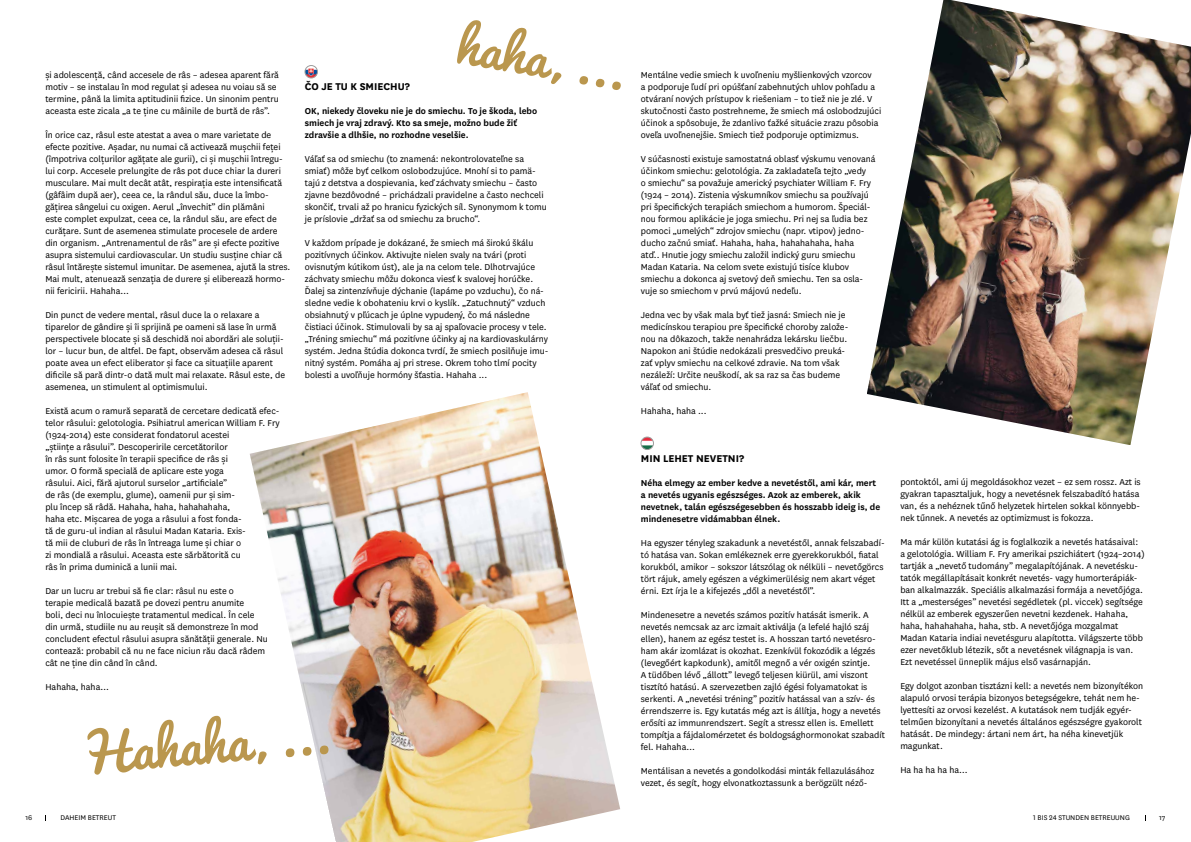
<style>
.page{position:relative;width:1191px;height:842px;background:#fff}
.page>*{position:absolute;margin:0;border:0;box-sizing:border-box;transform-origin:0 0}
.t1{font:50.4px "Pacifico";color:#ba974e}
.t2{font:48.9px "Pacifico";color:#ba974e}
.t3{font:700 11.5px "National";color:#000}
.t4{font:10px/12px "National";color:#000}
.t5{font:600 10px/12px "National";color:#000}
.t6{font:8px "National";color:#000}
</style>
<div class="page">
<img style="left:250px;top:392px;width:370px;height:450px">
<img style="left:867px;top:0;width:324px;height:445px">
<svg style="left:305px;top:66px;width:12px;height:12px"></svg>
<div style="left:305px;top:65px;width:12px;height:13px;border:1px solid #9d9d9c;border-radius:50%"></div>
<svg style="left:641px;top:437px;width:12px;height:12px"></svg>
<div style="left:641px;top:437px;width:12px;height:13px;border:1px solid #9d9d9c;border-radius:50%"></div>
<p class="t4" style="left:45px;top:68px;width:235px">și adolescenţă, când accesele de râs – adesea aparent fără motiv – se instalau în mod regulat și adesea nu voiau să se termine, până la limita aptitudinii fizice. Un sinonim pentru aceasta este zicala „a te ţine cu mâinile de burtă de râs”.</p>
<p class="t4" style="left:45px;top:128px;width:246px">În orice caz, râsul este atestat a avea o mare varietate de efecte pozitive. Așadar, nu numai că activează mușchii feţei (împotriva colţurilor agăţate ale gurii), ci și mușchii întregu&shy;lui corp. Accesele prelungite de râs pot duce chiar la dureri musculare. Mai mult decât atât, respiraţia este intensificată (gâfâim după aer), ceea ce, la rândul său, duce la îmbo&shy;găţirea sângelui cu oxigen. Aerul „învechit” din plămâni<br>este complet expulzat, ceea ce, la rândul său, are efect de curăţare. Sunt de asemenea stimulate procesele de ardere din organism. „Antrenamentul de râs” are și efecte pozitive asupra sistemului cardiovascular. Un studiu susţine chiar că râsul întărește sistemul imunitar. De asemenea, ajută la stres.<br>Mai mult, atenuează senzaţia de durere și eliberează hormo&shy;nii fericirii. Hahaha…</p>
<p class="t4" style="left:45px;top:308px;width:241px">Din punct de vedere mental, râsul duce la o relaxare a tiparelor de gândire și îi sprijină pe oameni să lase în urmă perspectivele blocate și să deschidă noi abordări ale soluţii&shy;lor – lucur bun, de altfel. De fapt, observăm adesea că râsul poate avea un efect eliberator și face ca situaţiile aparent dificile să pară dintr-o dată mult mai relaxate. Râsul este, de asemenea, un stimulent al optimismului.</p>
<p class="t4" style="left:45px;top:404px;width:236px">Există acum o ramură separată de cercetare dedicată efec&shy;telor râsului: gelotologia. Psihiatrul american William F. Fry (1924-2014) este considerat fondatorul acestei<br>„știinţe a râsului”. Descoperirile cercetătorilor<br>în râs sunt folosite în terapii specifice de râs și<br>umor. O formă specială de aplicare este yoga<br>râsului. Aici, fără ajutorul surselor „artificiale”<br>de râs (de exemplu, glume), oamenii pur și sim-<br>plu încep să râdă. Hahaha, haha, hahahahaha,<br>haha etc. Mișcarea de yoga a râsului a fost fonda-<br>tă de guru-ul indian al râsului Madan Kataria. Exis-<br>tă mii de cluburi de râs în întreaga lume și chiar o<br>zi mondială a râsului. Aceasta este sărbătorită cu<br>râs în prima duminică a lunii mai.</p>
<p class="t4" style="left:45px;top:584px;width:224px">Dar un lucru ar trebui să fie clar: râsul nu este o<br>terapie medicală bazată pe dovezi pentru anumite<br>boli, deci nu înlocuiește tratamentul medical. În cele din urmă, studiile nu au reușit să demonstreze în mod concludent efectul râsului asupra sănătăţii generale. Nu contează: probabil că nu ne face niciun rău dacă râdem cât ne ţine din când în când.</p>
<p class="t4" style="left:45px;top:680px;width:65px">Hahaha, haha…</p>
<h2 class="t2" style="left:461px;top:19px;width:171px;rotate:9deg">haha, ...</h2>
<p class="t3" style="left:305px;top:78px;width:106px">ČO JE TU K SMIECHU?</p>
<p class="t5" style="left:305px;top:104px;width:234px">OK, niekedy človeku nie je do smiechu. To je škoda, lebo smiech je vraj zdravý. Kto sa smeje, možno bude žiť zdravšie a dlhšie, no rozhodne veselšie.</p>
<p class="t4" style="left:305px;top:153px;width:243px">Váľať sa od smiechu (to znamená: nekontrolovateľne sa smiať) môže byť celkom oslobodzujúce. Mnohí si to pamä&shy;tajú z detstva a dospievania, keď záchvaty smiechu – často zjavne bezdôvodné – prichádzali pravidelne a často nechceli skončiť, trvali až po hranicu fyzických síl. Synonymom k tomu je príslovie „držať sa od smiechu za brucho“.</p>
<p class="t4" style="left:305px;top:237px;width:245px">V každom prípade je dokázané, že smiech má širokú škálu pozitívnych účinkov. Aktivujte nielen svaly na tvári (proti ovisnutým kútikom úst), ale ja na celom tele. Dlhotrvajúce záchvaty smiechu môžu dokonca viesť k svalovej horúčke.<br>Ďalej sa zintenzívňuje dýchanie (lapáme po vzduchu), čo ná&shy;sledne vedie k obohateniu krvi o kyslík. „Zatuchnutý“ vzduch obsiahnutý v pľúcach je úplne vypudený, čo má následne čistiaci účinok. Stimulovali by sa aj spaľovacie procesy v tele. „Tréning smiechu“ má pozitívne účinky aj na kardiovaskulárny systém. Jedna štúdia dokonca tvrdí, že smiech posilňuje imu&shy;nitný systém. Pomáha aj pri strese. Okrem toho tlmí pocity bolesti a uvoľňuje hormóny šťastia. Hahaha ...</p>
<h1 class="t1" style="left:78px;top:728px;width:250px;rotate:-5deg">Hahaha, ...</h1>
<p class="t4" style="left:641px;top:68px;width:242px">Mentálne vedie smiech k uvoľneniu myšlienkových vzorcov<br>a podporuje ľudí pri opúšťaní zabehnutých uhlov pohľadu a otváraní nových prístupov k riešeniam – to tiež nie je zlé. V skutočnosti často postrehneme, že smiech má oslobodzujúci účinok a spôsobuje, že zdanlivo ťažké situácie zrazu pôsobia oveľa uvoľnenejšie. Smiech tiež podporuje optimizmus.</p>
<p class="t4" style="left:641px;top:152px;width:236px">V súčasnosti existuje samostatná oblasť výskumu venovaná účinkom smiechu: gelotológia. Za zakladateľa tejto „vedy<br>o smiechu“ sa považuje americký psychiater William F. Fry (1924 – 2014). Zistenia výskumníkov smiechu sa používajú pri špecifických terapiách smiechom a humorom. Špeciál&shy;nou formou aplikácie je joga smiechu. Pri nej sa ľudia bez pomoci „umelých“ zdrojov smiechu (napr. vtipov) jedno&shy;ducho začnú smiať. Hahaha, haha, hahahahaha, haha<br>atď.. Hnutie jogy smiechu založil indický guru smiechu Madan Kataria. Na celom svete existujú tisíce klubov smiechu a dokonca aj svetový deň smiechu. Ten sa osla&shy;vuje so smiechom v prvú májovú nedeľu.</p>
<p class="t4" style="left:641px;top:308px;width:209px">Jedna vec by však mala byť tiež jasná: Smiech nie je medicínskou terapiou pre špecifické choroby založe&shy;nou na dôkazoch, takže nenahrádza lekársku liečbu.<br>Napokon ani štúdie nedokázali presvedčivo preuká&shy;zať vplyv smiechu na celkové zdravie. Na tom však nezáleží: Určite neuškodí, ak sa raz sa čas budeme váľať od smiechu.</p>
<p class="t4" style="left:641px;top:404px;width:67px">Hahaha, haha ...</p>
<p class="t3" style="left:641px;top:450px;width:105px">MIN LEHET NEVETNI?</p>
<p class="t5" style="left:641px;top:476px;width:241px">Néha elmegy az ember kedve a nevetéstől, ami kár, mert a nevetés ugyanis egészséges. Azok az emberek, akik nevetnek, talán egészségesebben és hosszabb ideig is, de mindenesetre vidámabban élnek.</p>
<p class="t4" style="left:641px;top:536px;width:245px">Ha egyszer tényleg szakadunk a nevetéstől, annak felszabadí&shy;tó hatása van. Sokan emlékeznek erre gyerekkorukból, fiatal korukból, amikor – sokszor látszólag ok nélküli – nevetőgörcs tört rájuk, amely egészen a végkimerülésig nem akart véget érni. Ezt írja le a kifejezés „dől a nevetéstől”.</p>
<p class="t4" style="left:641px;top:608px;width:246px">Mindenesetre a nevetés számos pozitív hatását ismerik. A nevetés nemcsak az arc izmait aktiválja (a lefelé hajló száj ellen), hanem az egész testet is. A hosszan tartó nevetésro&shy;ham akár izomlázat is okozhat. Ezenkívül fokozódik a légzés (levegőért kapkodunk), amitől megnő a vér oxigén szintje.<br>A tüdőben lévő „állott” levegő teljesen kiürül, ami viszont tisztító hatású. A szervezetben zajló égési folyamatokat is serkenti. A „nevetési tréning” pozitív hatással van a szív- és érrendszerre is. Egy kutatás még azt is állítja, hogy a nevetés erősíti az immunrendszert. Segít a stressz ellen is. Emellett tompítja a fájdalomérzetet és boldogsághormonokat szabadít fel. Hahaha…</p>
<p class="t4" style="left:641px;top:764px;width:235px">Mentálisan a nevetés a gondolkodási minták fellazulásához vezet, és segít, hogy elvonatkoztassunk a berögzült néző-</p>
<p class="t4" style="left:900px;top:476px;width:242px">pontoktól, ami új megoldásokhoz vezet – ez sem rossz. Azt is gyakran tapasztaljuk, hogy a nevetésnek felszabadító hatása van, és a nehéznek tűnő helyzetek hirtelen sokkal könnyebb&shy;nek tűnnek. A nevetés az optimizmust is fokozza.</p>
<p class="t4" style="left:900px;top:536px;width:246px">Ma már külön kutatási ág is foglalkozik a nevetés hatásaival: a gelotológia. William F. Fry amerikai pszichiátert (1924–2014) tartják a „nevető tudomány” megalapítójának. A nevetésku&shy;tatók megállapításait konkrét nevetés- vagy humorterápiák&shy;ban alkalmazzák. Speciális alkalmazási formája a nevetőjóga.<br>Itt a „mesterséges” nevetési segédletek (pl. viccek) segítsége nélkül az emberek egyszerűen nevetni kezdenek. Hahaha, haha, hahahahaha, haha, stb. A nevetőjóga mozgalmat Madan Kataria indiai nevetésguru alapította. Világszerte több ezer nevetőklub létezik, sőt a nevetésnek világnapja is van.<br>Ezt nevetéssel ünneplik május első vasárnapján.</p>
<p class="t4" style="left:900px;top:680px;width:244px">Egy dolgot azonban tisztázni kell: a nevetés nem bizonyítékon alapuló orvosi terápia bizonyos betegségekre, tehát nem he&shy;lyettesíti az orvosi kezelést. A kutatások nem tudják egyér&shy;telműen bizonyítani a nevetés általános egészségre gyakorolt hatását. De mindegy: ártani nem árt, ha néha kinevetjük magunkat.</p>
<p class="t4" style="left:900px;top:764px;width:69px">Ha ha ha ha ha…</p>
<p class="t6" style="left:26px;top:813px;width:8px">16</p>
<p class="t6" style="left:61px;top:813px;width:57px">DAHEIM BETREUT</p>
<p class="t6" style="left:1033px;top:813px;width:98px">1 BIS 24 STUNDEN BETREUUNG</p>
<p class="t6" style="left:1159px;top:813px;width:8px">17</p>
</div>
